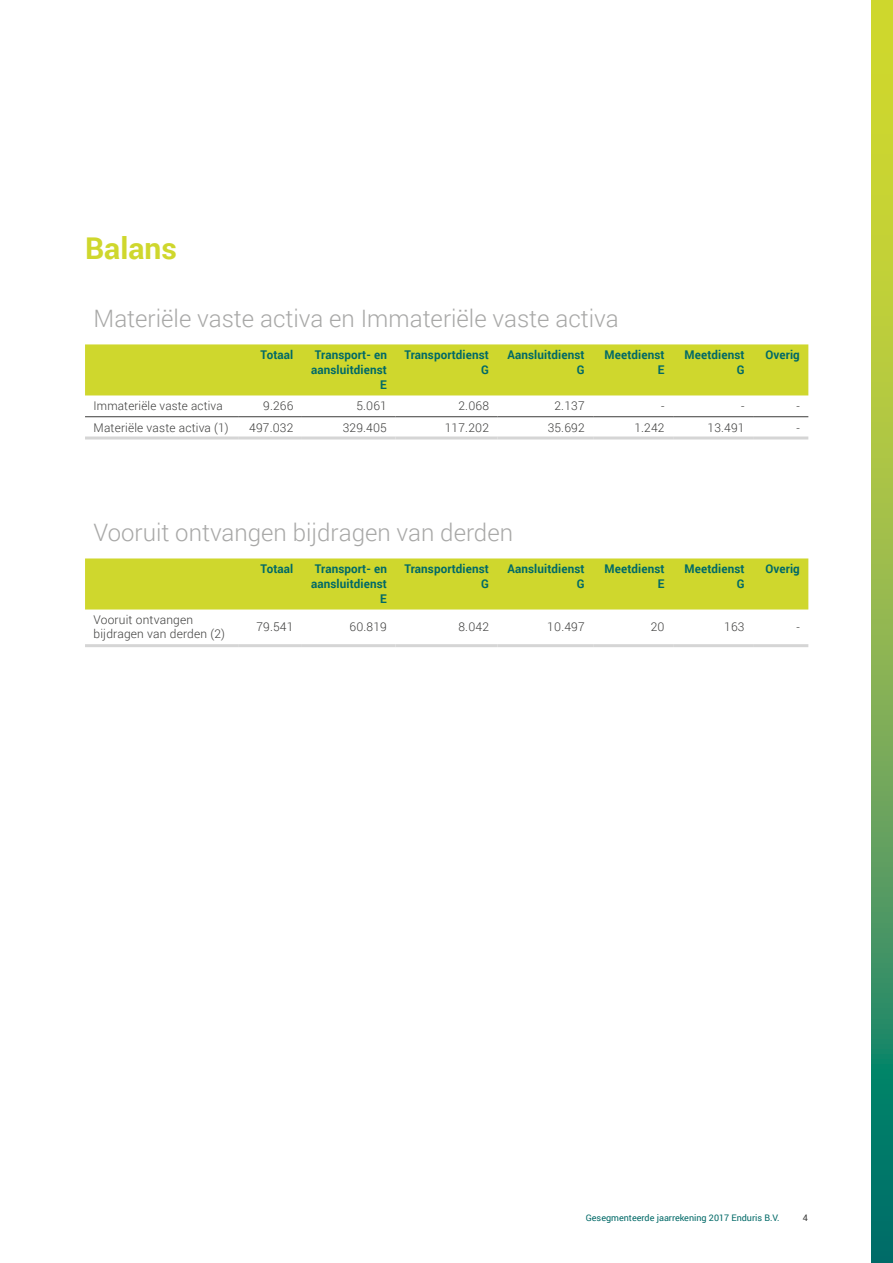
<style>
.page{position:relative;width:893px;height:1263px;background:#fff}
.page>*{position:absolute;margin:0;border:0;box-sizing:border-box;transform-origin:0 0}
.t1{font:30px "Enduris Roboto Bold";color:#cfd72d}
.t2{font:24px "Enduris Roboto Light";color:#a8a8a7}
.t3{font:12px/15px "Enduris Roboto Bold";letter-spacing:.01em;color:#006967;text-align:right}
.t4{font:12px/14.2px "Enduris Roboto Light";letter-spacing:.015em;color:#3c3c3b}
.t5{font:9px "Enduris Roboto Regular";color:#006967}
.t6{font:9px "Enduris Roboto Regular";color:#3c3c3b}
</style>
<div class="page">
<div style="left:85px;top:344px;width:723px;height:51px;background:#cfd72d"></div>
<hr style="left:85px;top:416px;width:153px;height:1px;background:#3c3c3b">
<hr style="left:238px;top:416px;width:64px;height:1px;background:#3c3c3b">
<hr style="left:302px;top:416px;width:93px;height:1px;background:#3c3c3b">
<hr style="left:395px;top:416px;width:102px;height:1px;background:#3c3c3b">
<hr style="left:497px;top:416px;width:96px;height:1px;background:#3c3c3b">
<hr style="left:593px;top:416px;width:80px;height:1px;background:#3c3c3b">
<hr style="left:673px;top:416px;width:80px;height:1px;background:#3c3c3b">
<hr style="left:753px;top:416px;width:55px;height:1px;background:#3c3c3b">
<hr style="left:85px;top:436px;width:153px;height:3px;background:#d5d5d5">
<hr style="left:238px;top:436px;width:64px;height:3px;background:#d5d5d5">
<hr style="left:302px;top:436px;width:93px;height:3px;background:#d5d5d5">
<hr style="left:395px;top:436px;width:102px;height:3px;background:#d5d5d5">
<hr style="left:497px;top:436px;width:96px;height:3px;background:#d5d5d5">
<hr style="left:593px;top:436px;width:80px;height:3px;background:#d5d5d5">
<hr style="left:673px;top:436px;width:80px;height:3px;background:#d5d5d5">
<hr style="left:753px;top:436px;width:55px;height:3px;background:#d5d5d5">
<div style="left:85px;top:558px;width:723px;height:51px;background:#cfd72d"></div>
<hr style="left:85px;top:644px;width:153px;height:3px;background:#d5d5d5">
<hr style="left:238px;top:644px;width:64px;height:3px;background:#d5d5d5">
<hr style="left:302px;top:644px;width:93px;height:3px;background:#d5d5d5">
<hr style="left:395px;top:644px;width:102px;height:3px;background:#d5d5d5">
<hr style="left:497px;top:644px;width:96px;height:3px;background:#d5d5d5">
<hr style="left:593px;top:644px;width:80px;height:3px;background:#d5d5d5">
<hr style="left:673px;top:644px;width:80px;height:3px;background:#d5d5d5">
<hr style="left:753px;top:644px;width:55px;height:3px;background:#d5d5d5">
<svg style="left:872px;top:0;width:21px;height:1263px;background:#7caf4f"></svg>
<h1 class="t1" style="left:85px;top:227px;width:93px">Balans</h1>
<h2 class="t2" style="left:94px;top:302px;width:527px">Materiële vaste activa en Immateriële vaste activa</h2>
<p class="t3" style="left:260px;top:347px;width:34px">Totaal</p>
<p class="t3" style="left:311px;top:347px;width:77px">Transport- en aansluitdienst<br>E</p>
<p class="t3" style="left:404px;top:347px;width:86px">Transportdienst<br>G</p>
<p class="t3" style="left:508px;top:347px;width:79px">Aansluitdienst<br>G</p>
<p class="t3" style="left:605px;top:347px;width:62px">Meetdienst<br>E</p>
<p class="t3" style="left:684px;top:347px;width:62px">Meetdienst<br>G</p>
<p class="t3" style="left:765px;top:347px;width:36px">Overig</p>
<p class="t4" style="left:94px;top:398px;width:131px">Immateriële vaste activa</p>
<p class="t4" style="left:263px;top:398px;width:32px">9.266</p>
<p class="t4" style="left:356px;top:398px;width:32px">5.061</p>
<p class="t4" style="left:458px;top:398px;width:32px">2.068</p>
<p class="t4" style="left:554px;top:398px;width:32px">2.137</p>
<p class="t4" style="left:661px;top:398px;width:5px">-</p>
<p class="t4" style="left:741px;top:398px;width:5px">-</p>
<p class="t4" style="left:796px;top:398px;width:5px">-</p>
<p class="t4" style="left:94px;top:420px;width:137px">Materiële vaste activa (1)</p>
<p class="t4" style="left:249px;top:420px;width:46px">497.032</p>
<p class="t4" style="left:343px;top:420px;width:46px">329.405</p>
<p class="t4" style="left:445px;top:420px;width:46px">117.202</p>
<p class="t4" style="left:548px;top:420px;width:39px">35.692</p>
<p class="t4" style="left:634px;top:420px;width:32px">1.242</p>
<p class="t4" style="left:707px;top:420px;width:39px">13.491</p>
<p class="t4" style="left:796px;top:420px;width:5px">-</p>
<h2 class="t2" style="left:94px;top:516px;width:421px">Vooruit ontvangen bijdragen van derden</h2>
<p class="t3" style="left:260px;top:561px;width:34px">Totaal</p>
<p class="t3" style="left:311px;top:561px;width:77px">Transport- en aansluitdienst<br>E</p>
<p class="t3" style="left:404px;top:561px;width:86px">Transportdienst<br>G</p>
<p class="t3" style="left:508px;top:561px;width:79px">Aansluitdienst<br>G</p>
<p class="t3" style="left:605px;top:561px;width:62px">Meetdienst<br>E</p>
<p class="t3" style="left:684px;top:561px;width:62px">Meetdienst<br>G</p>
<p class="t3" style="left:765px;top:561px;width:36px">Overig</p>
<p class="t4" style="left:94px;top:612px;width:133px">Vooruit ontvangen bijdragen van derden (2)</p>
<p class="t4" style="left:256px;top:619px;width:39px">79.541</p>
<p class="t4" style="left:350px;top:619px;width:39px">60.819</p>
<p class="t4" style="left:458px;top:619px;width:32px">8.042</p>
<p class="t4" style="left:547px;top:619px;width:39px">10.497</p>
<p class="t4" style="left:651px;top:619px;width:15px">20</p>
<p class="t4" style="left:724px;top:619px;width:22px">163</p>
<p class="t4" style="left:796px;top:619px;width:5px">-</p>
<p class="t5" style="left:586px;top:1211px;width:195px">Gesegmenteerde jaarrekening 2017 Enduris B.V.</p>
<p class="t6" style="left:803px;top:1211px;width:7px">4</p>
</div>
